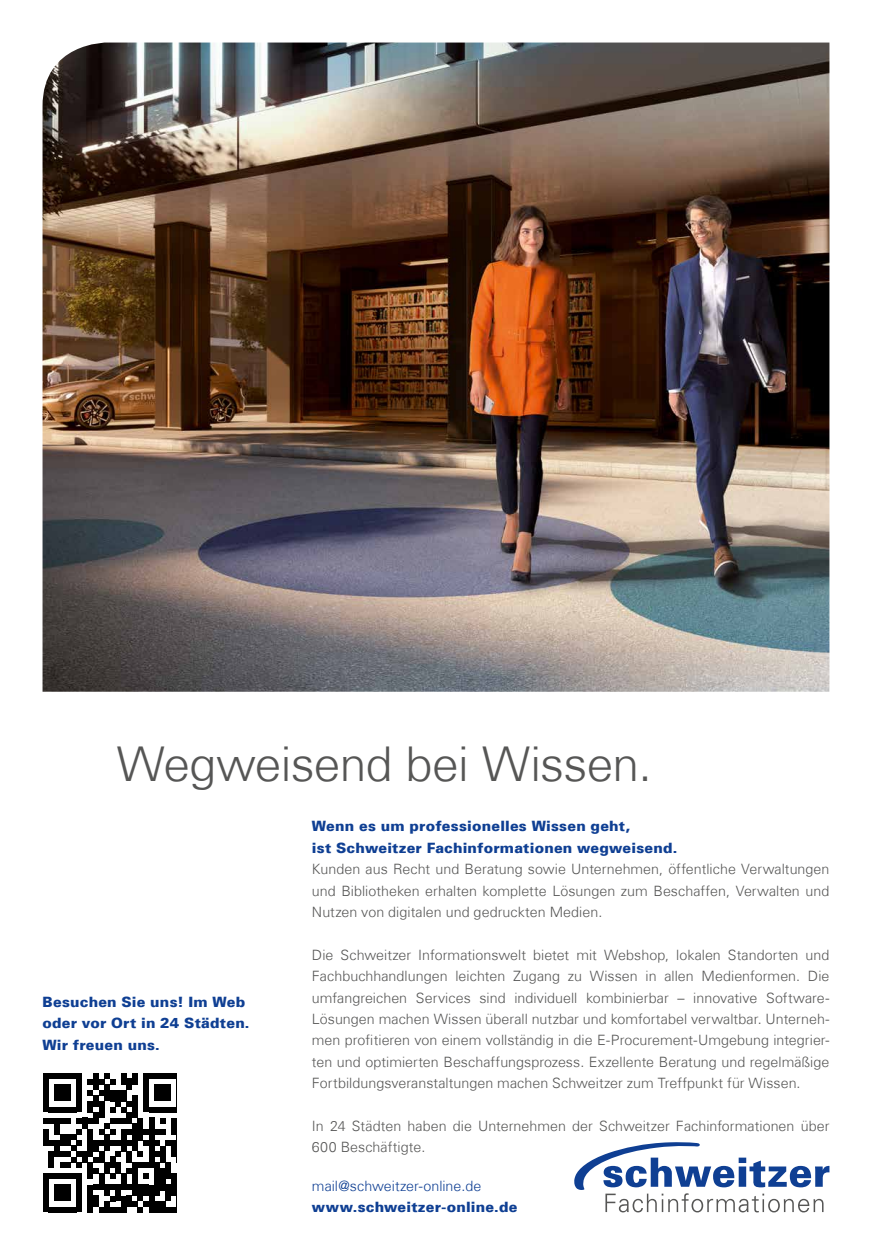
<style>
.page{position:relative;width:872px;height:1255px;background:#fff}
.page>*{position:absolute;margin:0;border:0;box-sizing:border-box;transform-origin:0 0}
.t1{font:300 48px "Univers Com 45";letter-spacing:-.015em;color:#565655}
.t2{font:300 14.25px/21.3px "Univers Com 45";color:#565655;text-align:justify}
.t3{font:900 14.25px/21.3px "Univers Com 75";letter-spacing:.015em;color:#0f3f93}
.t4{font:300 14.25px "Univers Com 45";color:#0f3f93}
</style>
<div class="page">
<img style="left:43px;top:43px;width:786px;height:648px">
<svg style="left:574px;top:1142px;width:255px;height:70px"></svg>
<div style="left:43px;top:1073px;width:6px;height:39px;background:#000"></div>
<div style="left:43px;top:1173px;width:6px;height:39px;background:#000"></div>
<div style="left:54px;top:1084px;width:6px;height:17px;background:#000"></div>
<div style="left:54px;top:1184px;width:6px;height:17px;background:#000"></div>
<div style="left:60px;top:1084px;width:5px;height:17px;background:#000"></div>
<div style="left:60px;top:1184px;width:5px;height:17px;background:#000"></div>
<div style="left:65px;top:1084px;width:6px;height:17px;background:#000"></div>
<div style="left:65px;top:1184px;width:6px;height:17px;background:#000"></div>
<svg style="left:49px;top:1073px;width:27px;height:5px"></svg>
<svg style="left:49px;top:1173px;width:27px;height:5px"></svg>
<svg style="left:49px;top:1207px;width:27px;height:5px"></svg>
<div style="left:76px;top:1073px;width:6px;height:39px;background:#000"></div>
<svg style="left:43px;top:1107px;width:39px;height:60px"></svg>
<div style="left:76px;top:1173px;width:6px;height:39px;background:#000"></div>
<div style="left:82px;top:1117px;width:6px;height:11px;background:#000"></div>
<div style="left:82px;top:1151px;width:6px;height:11px;background:#000"></div>
<svg style="left:88px;top:1079px;width:5px;height:16px"></svg>
<div style="left:88px;top:1101px;width:5px;height:11px;background:#000"></div>
<svg style="left:88px;top:1118px;width:5px;height:5px"></svg>
<div style="left:88px;top:1128px;width:5px;height:28px;background:#000"></div>
<div style="left:88px;top:1162px;width:5px;height:16px;background:#000"></div>
<div style="left:88px;top:1184px;width:5px;height:28px;background:#000"></div>
<div style="left:93px;top:1073px;width:6px;height:16px;background:#000"></div>
<div style="left:93px;top:1095px;width:6px;height:11px;background:#000"></div>
<div style="left:93px;top:1112px;width:6px;height:11px;background:#000"></div>
<div style="left:93px;top:1140px;width:6px;height:11px;background:#000"></div>
<svg style="left:93px;top:1157px;width:6px;height:16px"></svg>
<svg style="left:93px;top:1184px;width:6px;height:6px"></svg>
<div style="left:93px;top:1195px;width:6px;height:11px;background:#000"></div>
<svg style="left:99px;top:1140px;width:5px;height:5px"></svg>
<div style="left:99px;top:1151px;width:5px;height:11px;background:#000"></div>
<div style="left:99px;top:1173px;width:5px;height:17px;background:#000"></div>
<svg style="left:99px;top:1207px;width:5px;height:5px"></svg>
<div style="left:104px;top:1084px;width:6px;height:17px;background:#000"></div>
<div style="left:104px;top:1134px;width:6px;height:17px;background:#000"></div>
<div style="left:104px;top:1162px;width:6px;height:11px;background:#000"></div>
<div style="left:104px;top:1184px;width:6px;height:11px;background:#000"></div>
<div style="left:104px;top:1201px;width:6px;height:11px;background:#000"></div>
<svg style="left:99px;top:1073px;width:16px;height:22px"></svg>
<div style="left:110px;top:1089px;width:5px;height:12px;background:#000"></div>
<div style="left:110px;top:1156px;width:5px;height:11px;background:#000"></div>
<svg style="left:110px;top:1173px;width:5px;height:5px"></svg>
<div style="left:115px;top:1089px;width:6px;height:17px;background:#000"></div>
<svg style="left:110px;top:1140px;width:11px;height:5px"></svg>
<svg style="left:115px;top:1151px;width:6px;height:5px"></svg>
<div style="left:115px;top:1162px;width:6px;height:11px;background:#000"></div>
<svg style="left:110px;top:1184px;width:11px;height:28px"></svg>
<div style="left:121px;top:1073px;width:6px;height:11px;background:#000"></div>
<div style="left:121px;top:1089px;width:6px;height:12px;background:#000"></div>
<div style="left:121px;top:1128px;width:6px;height:23px;background:#000"></div>
<div style="left:121px;top:1173px;width:6px;height:17px;background:#000"></div>
<div style="left:121px;top:1195px;width:6px;height:17px;background:#000"></div>
<div style="left:127px;top:1078px;width:5px;height:11px;background:#000"></div>
<svg style="left:99px;top:1101px;width:33px;height:33px"></svg>
<svg style="left:127px;top:1140px;width:5px;height:5px"></svg>
<div style="left:127px;top:1151px;width:5px;height:11px;background:#000"></div>
<svg style="left:127px;top:1168px;width:5px;height:5px"></svg>
<svg style="left:127px;top:1184px;width:5px;height:6px"></svg>
<div style="left:127px;top:1195px;width:5px;height:11px;background:#000"></div>
<div style="left:132px;top:1073px;width:6px;height:11px;background:#000"></div>
<div style="left:132px;top:1095px;width:6px;height:22px;background:#000"></div>
<div style="left:132px;top:1123px;width:6px;height:28px;background:#000"></div>
<div style="left:132px;top:1162px;width:6px;height:33px;background:#000"></div>
<div style="left:138px;top:1117px;width:5px;height:23px;background:#000"></div>
<svg style="left:138px;top:1151px;width:5px;height:5px"></svg>
<div style="left:138px;top:1184px;width:5px;height:17px;background:#000"></div>
<div style="left:143px;top:1073px;width:6px;height:39px;background:#000"></div>
<svg style="left:138px;top:1162px;width:11px;height:5px"></svg>
<svg style="left:143px;top:1173px;width:6px;height:5px"></svg>
<div style="left:143px;top:1184px;width:6px;height:11px;background:#000"></div>
<svg style="left:132px;top:1201px;width:17px;height:11px"></svg>
<div style="left:149px;top:1117px;width:5px;height:50px;background:#000"></div>
<div style="left:149px;top:1184px;width:5px;height:28px;background:#000"></div>
<div style="left:154px;top:1084px;width:6px;height:17px;background:#000"></div>
<svg style="left:154px;top:1151px;width:6px;height:5px"></svg>
<div style="left:154px;top:1162px;width:6px;height:33px;background:#000"></div>
<div style="left:154px;top:1201px;width:6px;height:11px;background:#000"></div>
<div style="left:160px;top:1084px;width:5px;height:17px;background:#000"></div>
<div style="left:160px;top:1145px;width:5px;height:17px;background:#000"></div>
<div style="left:160px;top:1167px;width:5px;height:23px;background:#000"></div>
<div style="left:160px;top:1201px;width:5px;height:11px;background:#000"></div>
<div style="left:165px;top:1084px;width:6px;height:17px;background:#000"></div>
<div style="left:165px;top:1162px;width:6px;height:16px;background:#000"></div>
<div style="left:165px;top:1184px;width:6px;height:17px;background:#000"></div>
<svg style="left:149px;top:1073px;width:28px;height:5px"></svg>
<div style="left:171px;top:1140px;width:6px;height:16px;background:#000"></div>
<div style="left:171px;top:1173px;width:6px;height:22px;background:#000"></div>
<hr style="left:177px;top:1073px;width:1px;height:39px;background:#000">
<svg style="left:143px;top:1106px;width:35px;height:39px"></svg>
<svg style="left:165px;top:1195px;width:12px;height:17px"></svg>
<h1 class="t1" style="left:117px;top:734px;width:536px">Wegweisend bei Wissen.</h1>
<p class="t3" style="left:43px;top:991px;width:209px">Besuchen Sie uns! Im Web oder vor Ort in 24 Städten.<br>Wir freuen uns.</p>
<p class="t3" style="left:312px;top:815px;width:367px">Wenn es um professionelles Wissen geht,<br>ist Schweitzer Fachinformationen wegweisend.</p>
<p class="t2" style="left:312px;top:858px;width:519px">Kunden aus Recht und Beratung sowie Unternehmen, öffentliche Verwaltungen und Bibliotheken erhalten komplette Lösungen zum Beschaffen, Verwalten und Nutzen von digitalen und gedruckten Medien.</p>
<p class="t2" style="left:312px;top:944px;width:519px">Die Schweitzer Informationswelt bietet mit Webshop, lokalen Standorten und Fachbuchhandlungen leichten Zugang zu Wissen in allen Medienformen. Die umfangreichen Services sind individuell kombinierbar – innovative Software-Lösungen machen Wissen überall nutzbar und komfortabel verwaltbar. Unterneh&shy;men profitieren von einem vollständig in die E-Procurement-Umgebung integrier&shy;ten und optimierten Beschaffungsprozess. Exzellente Beratung und regelmäßige Fortbildungsveranstaltungen machen Schweitzer zum Treffpunkt für Wissen.</p>
<p class="t2" style="left:312px;top:1115px;width:519px">In 24 Städten haben die Unternehmen der Schweitzer Fachinformationen über<br>600 Beschäftigte.</p>
<p class="t4" style="left:312px;top:1177px;width:171px">mail@schweitzer-online.de</p>
<p class="t3" style="left:312px;top:1196px;width:207px">www.schweitzer-online.de</p>
</div>
